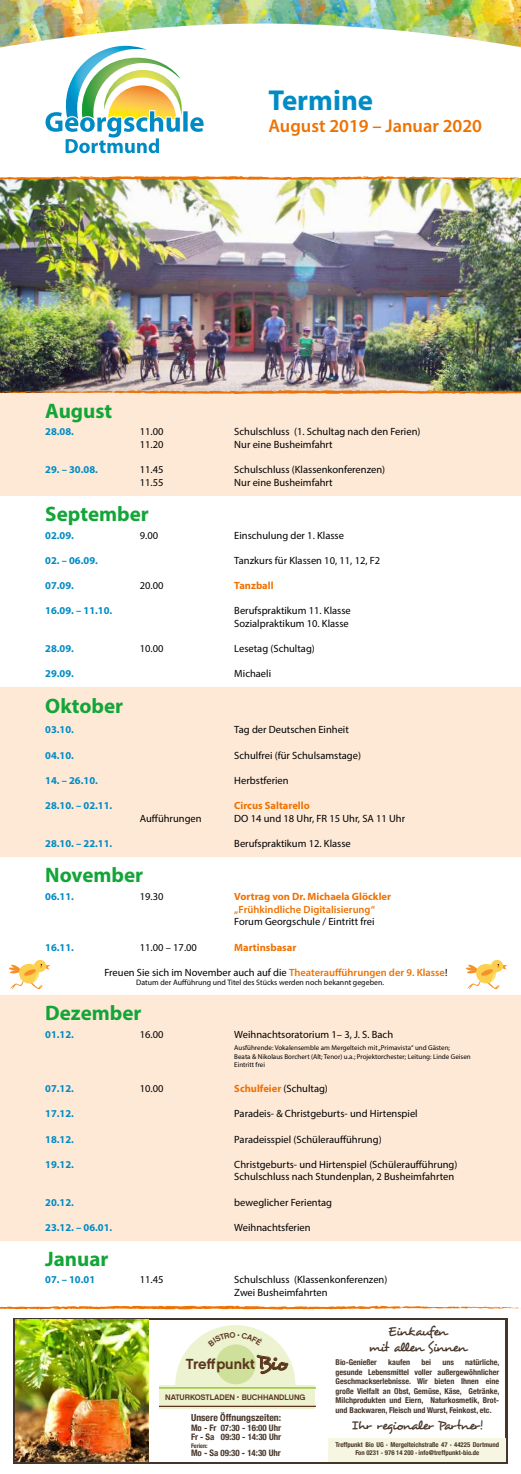
<style>
.page{position:relative;width:521px;height:1474px;background:#fff}
.page>*{position:absolute;margin:0;border:0;box-sizing:border-box;transform-origin:0 0}
.t1{font:700 28.88px "Myriad Pro";color:#008bc5}
.t2{font:21.96px/22.9px "Desyrel";color:#5b371e;text-align:center}
.t3{font:700 21px "Myriad Pro";color:#13a538}
.t4{font:600 18.38px "Myriad Pro";color:#ee7203}
.t5{font:14.61px "Chalet New York Nineteen Sixty";color:#5b371e}
.t6{font:13.39px/16px "Desyrel";letter-spacing:-.075em;color:#463529;text-align:center}
.t7{font:10.5px/12.6px "Myriad Pro";color:#000}
.t8{font:700 10.5px "Myriad Pro";color:#008bc5}
.t9{font:700 10.5px "Myriad Pro";color:#ee7203}
.t10{font:600 10.5px "Myriad Pro";color:#ee7203}
.t11{font:700 condensed 9.8px "Helvetica Neue";color:#463529}
.t12{font:700 condensed 8.92px/8.9px "Helvetica Neue";color:#463529}
.t13{font:700 condensed 8.05px/9.6px "Helvetica Neue";color:#463529;text-align:justify}
.t14{font:7.96px "Chalet New York Nineteen Sixty";letter-spacing:-.005em;color:#5b371e}
.t15{font:7.88px "Myriad Pro";color:#000}
.t16{font:7px/8.4px "Myriad Pro";color:#000}
.t17{font:700 condensed 6.65px/8px "Helvetica Neue";color:#463529;text-align:center}
.t18{font:700 condensed 6.21px "Helvetica Neue";color:#463529}
.s1{font-weight:600;color:#ee7203}
.s2{font-weight:400;color:#000}
.s3{font-family:"Desyrel";font-size:20.74px}
</style>
<div class="page">
<div style="left:0;top:994px;width:521px;height:246px;background:#fee9d7"></div>
<div style="left:0;top:687px;width:521px;height:169px;background:#fee9d7"></div>
<div style="left:0;top:390px;width:521px;height:105px;background:#fee9d7"></div>
<svg style="left:13px;top:1318px;width:495px;height:145px;background:#6b5d49"></svg>
<div style="left:16px;top:1319px;width:489px;height:142px;background:#fff"></div>
<img style="left:16px;top:1319px;width:132px;height:142px">
<div style="left:328px;top:1438px;width:177px;height:23px;background:#f6f6e3"></div>
<img style="left:0;top:0;width:521px;height:48px">
<img style="left:0;top:181px;width:521px;height:209px">
<svg style="left:0;top:390px;width:521px;height:4px;background:#db9352"></svg>
<img style="left:0;top:176px;width:521px;height:5px">
<img style="left:65px;top:45px;width:82px;height:66px">
<img style="left:79px;top:57px;width:102px;height:54px">
<img style="left:108px;top:85px;width:68px;height:26px">
<svg style="left:46px;top:111px;width:158px;height:42px"></svg>
<svg style="left:34px;top:959px;width:12px;height:13px"></svg>
<svg style="left:9px;top:963px;width:41px;height:26px"></svg>
<svg style="left:491px;top:959px;width:12px;height:13px"></svg>
<svg style="left:466px;top:963px;width:41px;height:26px"></svg>
<svg style="left:0;top:1305px;width:521px;height:5px"></svg>
<svg style="left:160px;top:1325px;width:156px;height:83px"></svg>
<h3 class="t3" style="left:45px;top:397px;width:69px">August</h3>
<h1 class="t1" style="left:268px;top:81px;width:106px">Termine</h1>
<h3 class="t4" style="left:268px;top:114px;width:215px">August 2019 – Januar 2020</h3>
<p class="t8" style="left:45px;top:425px;width:30px">28.08.</p>
<p class="t7" style="left:140px;top:425px;width:25px">11.00</p>
<p class="t7" style="left:234px;top:425px;width:188px">Schulschluss (1. Schultag nach den Ferien)</p>
<p class="t7" style="left:140px;top:438px;width:25px">11.20</p>
<p class="t7" style="left:234px;top:438px;width:100px">Nur eine Busheimfahrt</p>
<p class="t8" style="left:45px;top:463px;width:54px">29. – 30.08.</p>
<p class="t7" style="left:140px;top:463px;width:25px">11.45</p>
<p class="t7" style="left:234px;top:463px;width:152px">Schulschluss (Klassenkonferenzen)</p>
<p class="t7" style="left:140px;top:476px;width:25px">11.55</p>
<p class="t7" style="left:234px;top:476px;width:100px">Nur eine Busheimfahrt</p>
<h3 class="t3" style="left:45px;top:500px;width:105px">September</h3>
<p class="t8" style="left:45px;top:528px;width:30px">02.09.</p>
<p class="t7" style="left:140px;top:528px;width:20px">9.00</p>
<p class="t7" style="left:234px;top:528px;width:111px">Einschulung der 1. Klasse</p>
<p class="t8" style="left:45px;top:553px;width:54px">02. – 06.09.</p>
<p class="t7" style="left:234px;top:554px;width:147px">Tanzkurs für Klassen 10, 11, 12, F2</p>
<p class="t8" style="left:45px;top:578px;width:30px">07.09.</p>
<p class="t7" style="left:140px;top:579px;width:25px">20.00</p>
<p class="t9" style="left:234px;top:578px;width:41px">Tanzball</p>
<p class="t8" style="left:45px;top:604px;width:69px">16.09. – 11.10.</p>
<p class="t7" style="left:234px;top:604px;width:118px">Berufspraktikum 11. Klasse<br>Sozialpraktikum 10. Klasse</p>
<p class="t8" style="left:45px;top:641px;width:30px">28.09.</p>
<p class="t7" style="left:140px;top:642px;width:25px">10.00</p>
<p class="t7" style="left:234px;top:642px;width:82px">Lesetag (Schultag)</p>
<p class="t8" style="left:45px;top:667px;width:30px">29.09.</p>
<p class="t7" style="left:234px;top:667px;width:38px">Michaeli</p>
<h3 class="t3" style="left:45px;top:692px;width:79px">Oktober</h3>
<p class="t8" style="left:45px;top:723px;width:30px">03.10.</p>
<p class="t7" style="left:234px;top:723px;width:116px">Tag der Deutschen Einheit</p>
<p class="t8" style="left:45px;top:748px;width:30px">04.10.</p>
<p class="t7" style="left:234px;top:748px;width:128px">Schulfrei (für Schulsamstage)</p>
<p class="t8" style="left:45px;top:773px;width:54px">14. – 26.10.</p>
<p class="t7" style="left:234px;top:773px;width:56px">Herbstferien</p>
<p class="t8" style="left:45px;top:798px;width:69px">28.10. – 02.11.</p>
<p class="t9" style="left:234px;top:798px;width:77px">Circus Saltarello</p>
<p class="t7" style="left:140px;top:811px;width:63px">Aufführungen</p>
<p class="t7" style="left:234px;top:811px;width:172px">DO 14 und 18 Uhr, FR 15 Uhr, SA 11 Uhr</p>
<p class="t8" style="left:45px;top:836px;width:69px">28.10. – 22.11.</p>
<p class="t7" style="left:234px;top:836px;width:118px">Berufspraktikum 12. Klasse</p>
<h3 class="t3" style="left:45px;top:861px;width:100px">November</h3>
<p class="t8" style="left:45px;top:889px;width:30px">06.11.</p>
<p class="t7" style="left:140px;top:890px;width:25px">19.30</p>
<p class="t9" style="left:234px;top:889px;width:158px">Vortrag von Dr. Michaela Glöckler</p>
<p class="t10" style="left:234px;top:902px;width:142px">„Frühkindliche Digitalisierung“</p>
<p class="t7" style="left:234px;top:915px;width:142px">Forum Georgschule / Eintritt frei</p>
<p class="t8" style="left:45px;top:940px;width:30px">16.11.</p>
<p class="t7" style="left:140px;top:940px;width:59px">11.00 – 17.00</p>
<p class="t9" style="left:234px;top:940px;width:64px">Martinsbasar</p>
<p class="t7" style="left:104px;top:965px;width:344px">Freuen Sie sich im November auch auf die <span class="s1">Theateraufführungen der 9. Klasse</span>!</p>
<p class="t15" style="left:136px;top:977px;width:249px">Datum der Aufführung und Titel des Stücks werden noch bekannt gegeben.</p>
<h3 class="t3" style="left:45px;top:999px;width:98px">Dezember</h3>
<p class="t8" style="left:45px;top:1027px;width:30px">01.12.</p>
<p class="t7" style="left:140px;top:1027px;width:25px">16.00</p>
<p class="t7" style="left:234px;top:1027px;width:160px">Weihnachtsoratorium 1– 3, J. S. Bach</p>
<p class="t16" style="left:234px;top:1043px;width:238px">Ausführende: Vokalensemble am Mergelteich mit „Primavista“ und Gästen;<br>Beata &amp; Nikolaus Borchert (Alt; Tenor) u.a.; Projektorchester; Leitung: Linde Geisen<br>Eintritt frei</p>
<p class="t8" style="left:45px;top:1081px;width:30px">07.12.</p>
<p class="t7" style="left:140px;top:1082px;width:25px">10.00</p>
<p class="t9" style="left:234px;top:1081px;width:95px">Schulfeier <span class="s2">(Schultag)</span></p>
<p class="t8" style="left:45px;top:1107px;width:30px">17.12.</p>
<p class="t7" style="left:234px;top:1107px;width:185px">Paradeis- &amp; Christgeburts- und Hirtenspiel</p>
<p class="t8" style="left:45px;top:1132px;width:30px">18.12.</p>
<p class="t7" style="left:234px;top:1132px;width:149px">Paradeisspiel (Schüleraufführung)</p>
<p class="t8" style="left:45px;top:1157px;width:30px">19.12.</p>
<p class="t7" style="left:234px;top:1157px;width:225px">Christgeburts- und Hirtenspiel (Schüleraufführung)<br>Schulschluss nach Stundenplan, 2 Busheimfahrten</p>
<p class="t8" style="left:45px;top:1195px;width:30px">20.12.</p>
<p class="t7" style="left:234px;top:1195px;width:99px">beweglicher Ferientag</p>
<p class="t8" style="left:45px;top:1220px;width:69px">23.12. – 06.01.</p>
<p class="t7" style="left:234px;top:1220px;width:78px">Weihnachtsferien</p>
<h3 class="t3" style="left:45px;top:1245px;width:65px">Januar</h3>
<p class="t8" style="left:45px;top:1272px;width:51px">07. – 10.01</p>
<p class="t7" style="left:140px;top:1273px;width:25px">11.45</p>
<p class="t7" style="left:234px;top:1273px;width:155px">Schulschluss (Klassenkonferenzen)<br>Zwei Busheimfahrten</p>
<h3 class="t5" style="left:186px;top:1354px;width:103px">Treffpunkt <span class="s3">Bio</span></h3>
<p class="t14" style="left:165px;top:1392px;width:142px">NATURKOSTLADEN • BUCHHANDLUNG</p>
<p class="t11" style="left:191px;top:1408px;width:92px">Unsere Öffnungszeiten:</p>
<p class="t12" style="left:191px;top:1423px;width:92px">Mo - Fr 07:30 - 16:00 Uhr<br>Fr - Sa 09:30 - 14:30 Uhr</p>
<p class="t18" style="left:191px;top:1440px;width:18px">Ferien:</p>
<p class="t12" style="left:191px;top:1447px;width:91px">Mo - Sa 09:30 - 14:30 Uhr</p>
<h2 class="t2" style="left:160px;top:1416px;width:154px">Einkaufen<br>mit allen Sinnen</h2>
<p class="t6" style="left:368px;top:1323px;width:99px">Einkaufen<br>mit allen Sinnen</p>
<p class="t13" style="left:336px;top:1356px;width:43px">Bio-Genießer</p>
<p class="t13" style="left:388px;top:1356px;width:23px">kaufen</p>
<p class="t13" style="left:421px;top:1356px;width:11px">bei</p>
<p class="t13" style="left:442px;top:1356px;width:13px">uns</p>
<p class="t13" style="left:336px;top:1356px;width:165px;text-indent:130px">natürliche, gesunde Lebensmittel voller außergewöhnlicher Geschmackserlebnisse. Wir bieten Ihnen eine große Vielfalt an Obst, Gemüse, Käse, Getränke, Milchprodukten und Eiern, Naturkosmetik, Brot&shy;und Backwaren, Fleisch und Wurst, Feinkost, etc.</p>
<p class="t6" style="left:352px;top:1417px;width:132px">Ihr regionaler Partner!</p>
<p class="t17" style="left:336px;top:1440px;width:165px">Treffpunkt Bio UG · Mergelteichstraße 47 · 44225 Dortmund<br>Fon 0231 - 976 14 200 · info@treffpunkt-bio.de</p>
</div>
